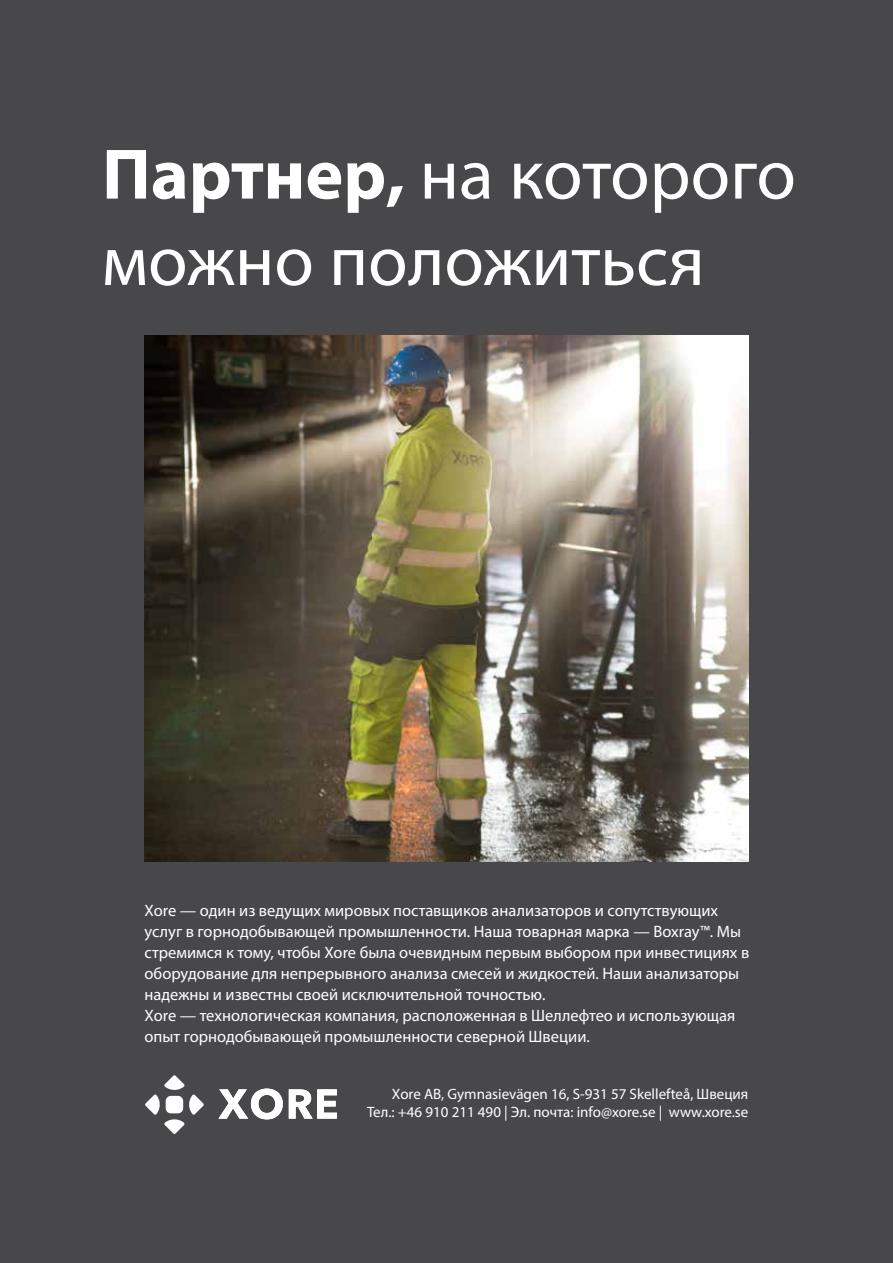
<style>
.page{position:relative;width:893px;height:1263px;background:#484749}
.page>*{position:absolute;margin:0;border:0;box-sizing:border-box;transform-origin:0 0}
.t1{font:72px/86.4px "Myriad Pro";color:#fff}
.t2{font:16.5px/21px "Myriad Pro";color:#fff}
.t3{font:15px/18px "Myriad Pro";color:#fff;text-align:right}
.s1{font-weight:700}
</style>
<div class="page">
<img style="left:145px;top:336px;width:603px;height:525px">
<svg style="left:145px;top:1075px;width:59px;height:59px"></svg>
<svg style="left:218px;top:1088px;width:65px;height:31px"></svg>
<svg style="left:289px;top:1089px;width:48px;height:30px"></svg>
<div style="left:166px;top:1096px;width:17px;height:17px;background:#fff;border-radius:5px"></div>
<h1 class="t1" style="left:102px;top:130px;width:695px"><span class="s1">Партнер,</span> на которого можно положиться</h1>
<p class="t2" style="left:145px;top:900px;width:606px">Xore — один из ведущих мировых поставщиков анализаторов и сопутствующих услуг в горнодобывающей промышленности. Наша товарная марка — Boxray™. Мы стремимся к тому, чтобы Xore была очевидным первым выбором при инвестициях в оборудование для непрерывного анализа смесей и жидкостей. Наши анализаторы надежны и известны своей исключительной точностью.<br>Xore — технологическая компания, расположенная в Шеллефтео и использующая опыт горнодобывающей промышленности северной Швеции.</p>
<p class="t3" style="left:367px;top:1085px;width:383px">Xore AB, Gymnasievägen 16, S-931 57 Skellefteå, Швеция<br>Тел.: +46 910 211 490 | Эл. почта: info@xore.se | www.xore.se</p>
</div>
